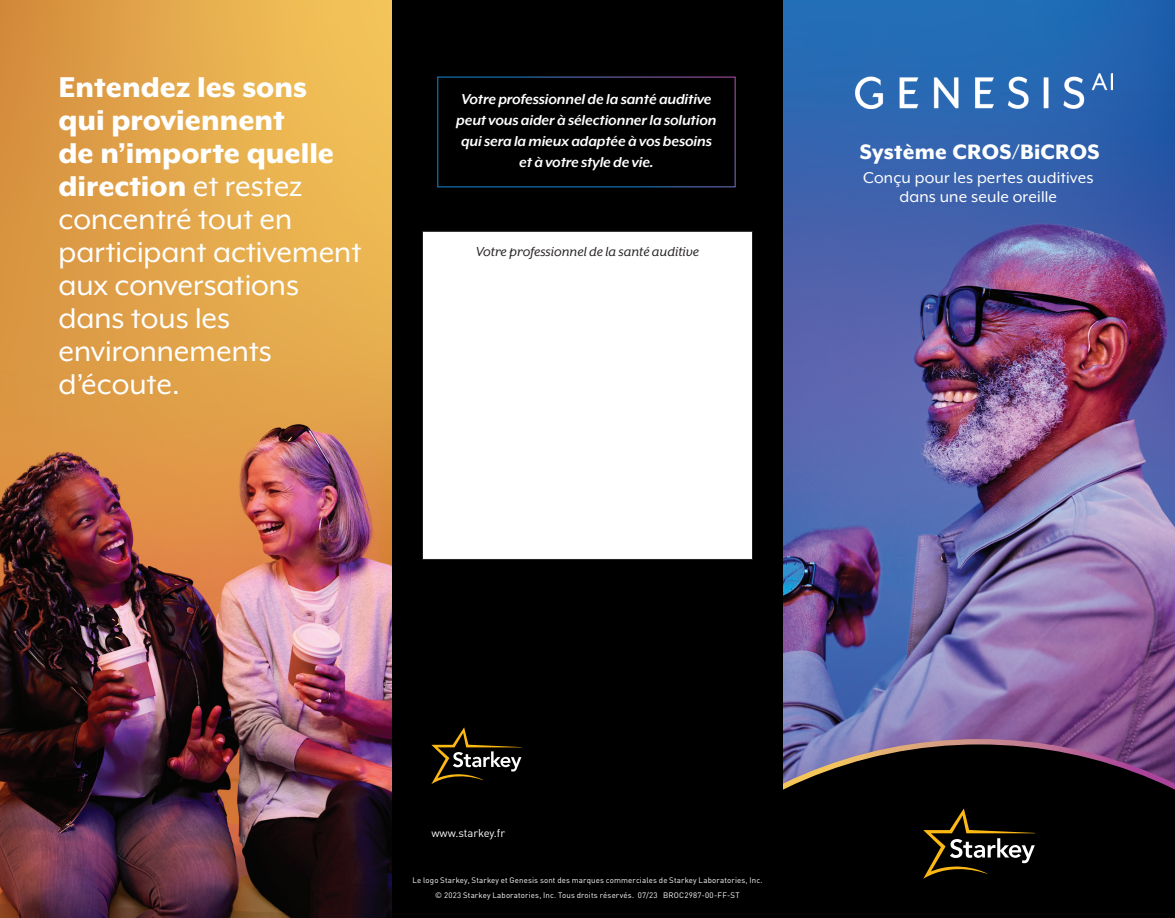
<style>
.page{position:relative;width:1175px;height:918px;background:#fff}
.page>*{position:absolute;margin:0;border:0;box-sizing:border-box;transform-origin:0 0}
.t1{font:33px/33px "Mr Eaves XL Mod OT";color:#fff}
.t2{font:800 24px "Mr Eaves XL Mod OT";letter-spacing:.01em;color:#fff}
.t3{font:18px/19.5px "Mr Eaves XL Mod OT";letter-spacing:.01em;color:#fff;text-align:center}
.t4{font:italic 700 16.5px/21px "Mr Eaves XL Mod OT";letter-spacing:-.01em;color:#fff;text-align:center}
.t5{font:italic 15px "Mr Eaves XL San OT";color:#231f20}
.t6{font:11.25px "DINOT";color:#fff}
.t7{font:7.8px/15.5px "DINOT";letter-spacing:.02em;color:#fff;text-align:center}
.s1{font-weight:800}
</style>
<div class="page">
<div style="left:0;top:0;width:1174px;height:918px;background:#000"></div>
<div style="left:783px;top:0;width:391px;height:918px;background:linear-gradient(to right,#2571b9,#1e64b0)"></div>
<div style="left:0;top:0;width:392px;height:918px;background:linear-gradient(to right,#d79140,#f1c057)"></div>
<img style="left:783px;top:49px;width:391px;height:690px">
<svg style="left:783px;top:739px;width:391px;height:179px"></svg>
<img style="left:0;top:339px;width:392px;height:579px">
<svg style="left:923px;top:808px;width:112px;height:71px"></svg>
<svg style="left:431px;top:727px;width:90px;height:57px"></svg>
<img style="left:856px;top:74px;width:256px;height:35px">
<div style="left:422px;top:231px;width:330px;height:328px;background:#fff"></div>
<div style="left:422px;top:231px;width:330px;height:329px;border:1px solid #231f20"></div>
<h1 class="t1" style="left:58px;top:71px;width:304px"><span class="s1">Entendez les sons qui proviennent<br>de n’importe quelle direction</span> et restez concentré tout en participant activement aux conversations dans tous les environnements d’écoute.</h1>
<h3 class="t4" style="left:456px;top:88px;width:262px">Votre professionnel de la santé auditive peut vous aider à sélectionner la solution qui sera la mieux adaptée à vos besoins et à votre style de vie.</h3>
<h3 class="t5" style="left:476px;top:243px;width:225px">Votre professionnel de la santé auditive</h3>
<h2 class="t2" style="left:859px;top:138px;width:241px">Système CROS/BiCROS</h2>
<h3 class="t3" style="left:863px;top:168px;width:232px">Conçu pour les pertes auditives dans une seule oreille</h3>
<h3 class="t6" style="left:431px;top:826px;width:75px">www.starkey.fr</h3>
<p class="t7" style="left:412px;top:872px;width:352px">Le logo Starkey, Starkey et Genesis sont des marques commerciales de Starkey Laboratories, Inc. © 2023 Starkey Laboratories, Inc. Tous droits réservés. 07/23 BROC2987-00-FF-ST</p>
</div>
